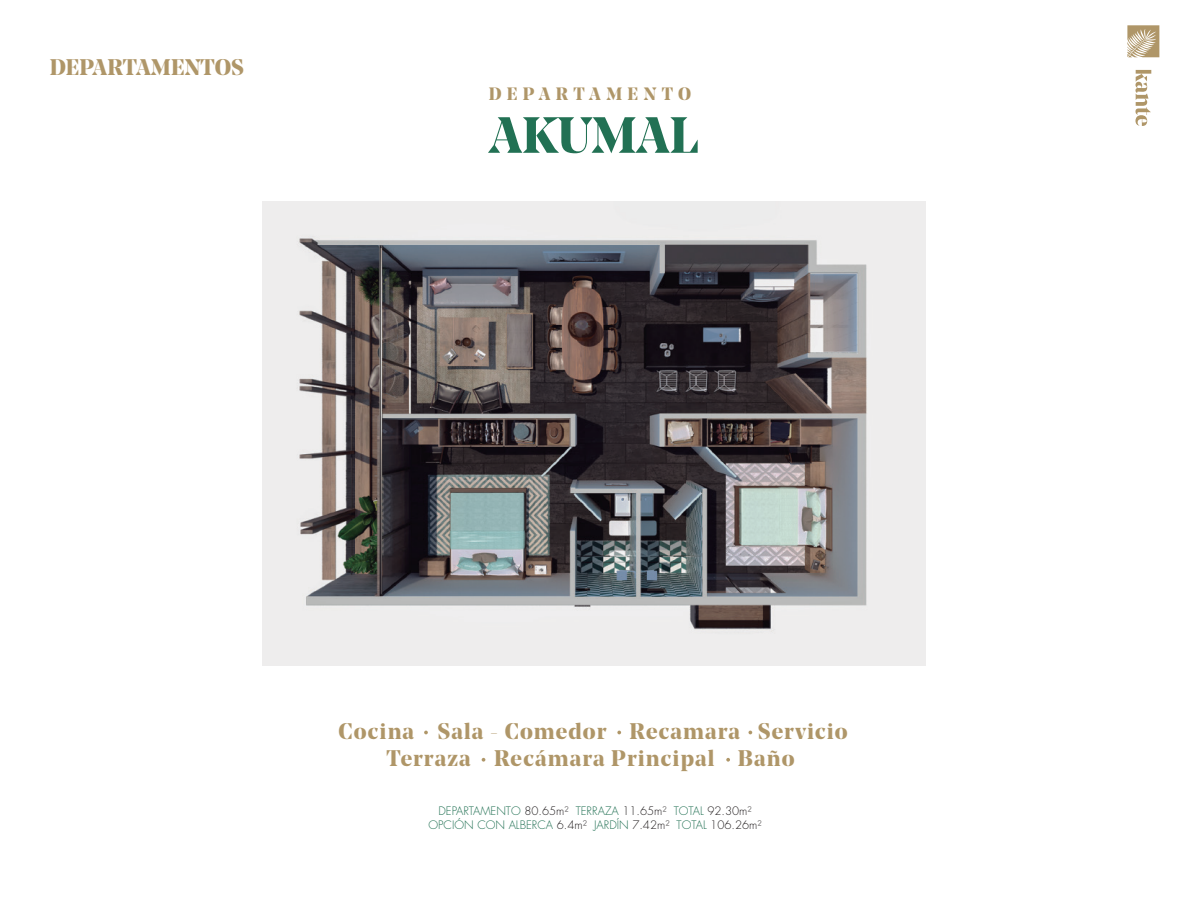
<style>
.page{position:relative;width:1188px;height:918px;background:#fff}
.page>*{position:absolute;margin:0;border:0;box-sizing:border-box;transform-origin:0 0}
.t1{font:700 22.5px/27px "Noe Display";letter-spacing:.05em;color:#af9668;text-align:center}
.t2{font:700 22.5px "Noe Display";color:#af9668}
.t3{font:700 17.85px "Noe Display";letter-spacing:.3em;color:#af9668}
.t4{font:300 11.4px/13.6px "Futura Std";color:#227154;text-align:center}
.s1{color:#231f20}
</style>
<div class="page">
<svg style="left:1127px;top:25px;width:32px;height:32px"></svg>
<svg style="left:1135px;top:70px;width:16px;height:56px"></svg>
<img style="left:262px;top:201px;width:663px;height:464px">
<svg style="left:488px;top:117px;width:210px;height:36px"></svg>
<svg style="left:424px;top:731px;width:4px;height:3px"></svg>
<svg style="left:617px;top:731px;width:4px;height:3px"></svg>
<svg style="left:748px;top:731px;width:4px;height:3px"></svg>
<svg style="left:482px;top:758px;width:3px;height:4px"></svg>
<svg style="left:726px;top:758px;width:4px;height:4px"></svg>
<h1 class="t2" style="left:50px;top:53px;width:196px">DEPARTAMENTOS</h1>
<h2 class="t3" style="left:489px;top:82px;width:204px">DEPARTAMENTO</h2>
<h1 class="t1" style="left:338px;top:717px;width:511px">Cocina Sala - Comedor Recamara Servicio<br>Terraza Recámara Principal Baño</h1>
<p class="t4" style="left:429px;top:805px;width:335px">DEPARTAMENTO <span class="s1">80.65m²</span> TERRAZA <span class="s1">11.65m²</span> TOTAL <span class="s1">92.30m²<br></span>OPCIÓN CON ALBERCA <span class="s1">6.4m²</span> JARDÍN <span class="s1">7.42m²</span> TOTAL <span class="s1">106.26m²</span></p>
</div>
